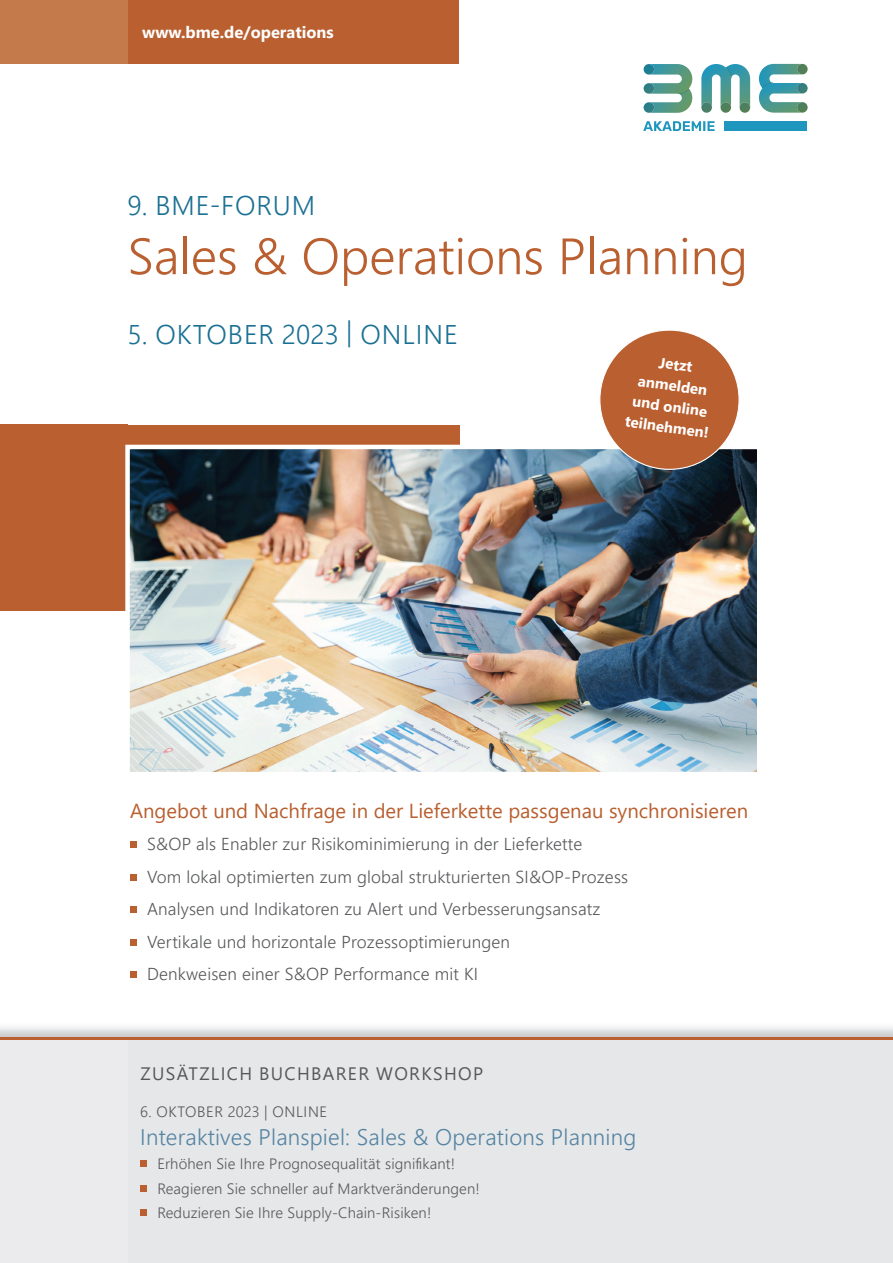
<style>
.page{position:relative;width:893px;height:1263px;background:#fff}
.page>*{position:absolute;margin:0;border:0;box-sizing:border-box;transform-origin:0 0}
.t1{font:300 51px "Segoe UI";color:#b95f30}
.t2{font:300 27px "Segoe UI";letter-spacing:.035em;color:#1a7092}
.t3{font:300 22.5px "Segoe UI";letter-spacing:.01em;color:#5584a2}
.t4{font:20.25px "Segoe UI";color:#b95f30}
.t5{font:18px "Segoe UI";letter-spacing:.075em;color:#57585a}
.t6{font:300 17.25px/32.5px "Segoe UI";letter-spacing:.01em;color:#57585a}
.t7{font:700 16.5px "Segoe UI";color:#fff}
.t8{font:300 15px/24.5px "Segoe UI";letter-spacing:.01em;color:#57585a}
.t9{font:700 15px/21px "Segoe UI";color:#fff;text-align:center}
.t10{font:300 15px "Segoe UI";letter-spacing:.045em;color:#57585a}
</style>
<div class="page">
<div style="left:0;top:1037px;width:893px;height:226px;background:#e6e7e9"></div>
<div style="left:0;top:1037px;width:128px;height:226px;background:#ebebed"></div>
<hr style="left:0;top:1037px;width:893px;height:3px;background:#b95f30">
<div style="left:0;top:425px;width:459px;height:20px;background:#b95f30"></div>
<div style="left:0;top:425px;width:128px;height:186px;background:#b95f30"></div>
<img style="left:130px;top:450px;width:626px;height:321px">
<div style="left:125px;top:445px;width:768px;height:331px;border:4px solid #fff"></div>
<div style="left:128px;top:0;width:331px;height:64px;background:#b95f30"></div>
<div style="left:0;top:0;width:128px;height:64px;background:#c57a4b"></div>
<div style="left:130px;top:841px;width:7px;height:7px;background:#b95f30"></div>
<div style="left:130px;top:874px;width:7px;height:6px;background:#b95f30"></div>
<div style="left:130px;top:906px;width:7px;height:7px;background:#b95f30"></div>
<div style="left:130px;top:939px;width:7px;height:6px;background:#b95f30"></div>
<div style="left:130px;top:971px;width:7px;height:7px;background:#b95f30"></div>
<div style="left:724px;top:121px;width:83px;height:10px;background:#1f96be"></div>
<svg style="left:643px;top:121px;width:72px;height:10px"></svg>
<svg style="left:644px;top:64px;width:48px;height:49px"></svg>
<svg style="left:759px;top:64px;width:49px;height:49px"></svg>
<svg style="left:701px;top:64px;width:49px;height:49px"></svg>
<div style="left:600px;top:330px;width:139px;height:139px;background:#b95f30;border-radius:50%"></div>
<div style="left:140px;top:1160px;width:7px;height:7px;background:#b95f30"></div>
<div style="left:140px;top:1185px;width:7px;height:6px;background:#b95f30"></div>
<div style="left:140px;top:1209px;width:7px;height:7px;background:#b95f30"></div>
<p class="t7" style="left:142px;top:16px;width:193px">www.bme.de/operations</p>
<h2 class="t2" style="left:128px;top:180px;width:189px">9. BME-FORUM</h2>
<h1 class="t1" style="left:128px;top:208px;width:622px">Sales &amp; Operations Planning</h1>
<h2 class="t2" style="left:128px;top:309px;width:332px">5. OKTOBER 2023 | ONLINE</h2>
<p class="t9" style="left:635px;top:347px;width:86px;rotate:8deg">Jetzt anmelden und online teilnehmen!</p>
<p class="t4" style="left:130px;top:791px;width:620px">Angebot und Nachfrage in der Lieferkette passgenau synchronisieren</p>
<p class="t6" style="left:147px;top:826px;width:483px">S&amp;OP als Enabler zur Risikominimierung in der Lieferkette<br>Vom lokal optimierten zum global strukturierten SI&amp;OP-Prozess Analysen und Indikatoren zu Alert und Verbesserungsansatz Vertikale und horizontale Prozessoptimierungen<br>Denkweisen einer S&amp;OP Performance mit KI</p>
<p class="t5" style="left:141px;top:1057px;width:344px">ZUSÄTZLICH BUCHBARER WORKSHOP</p>
<p class="t10" style="left:140px;top:1097px;width:188px">6. OKTOBER 2023 | ONLINE</p>
<h3 class="t3" style="left:140px;top:1116px;width:497px">Interaktives Planspiel: Sales &amp; Operations Planning</h3>
<p class="t8" style="left:157px;top:1150px;width:324px">Erhöhen Sie Ihre Prognosequalität signifikant!<br>Reagieren Sie schneller auf Marktveränderungen!<br>Reduzieren Sie Ihre Supply-Chain-Risiken!</p>
</div>
